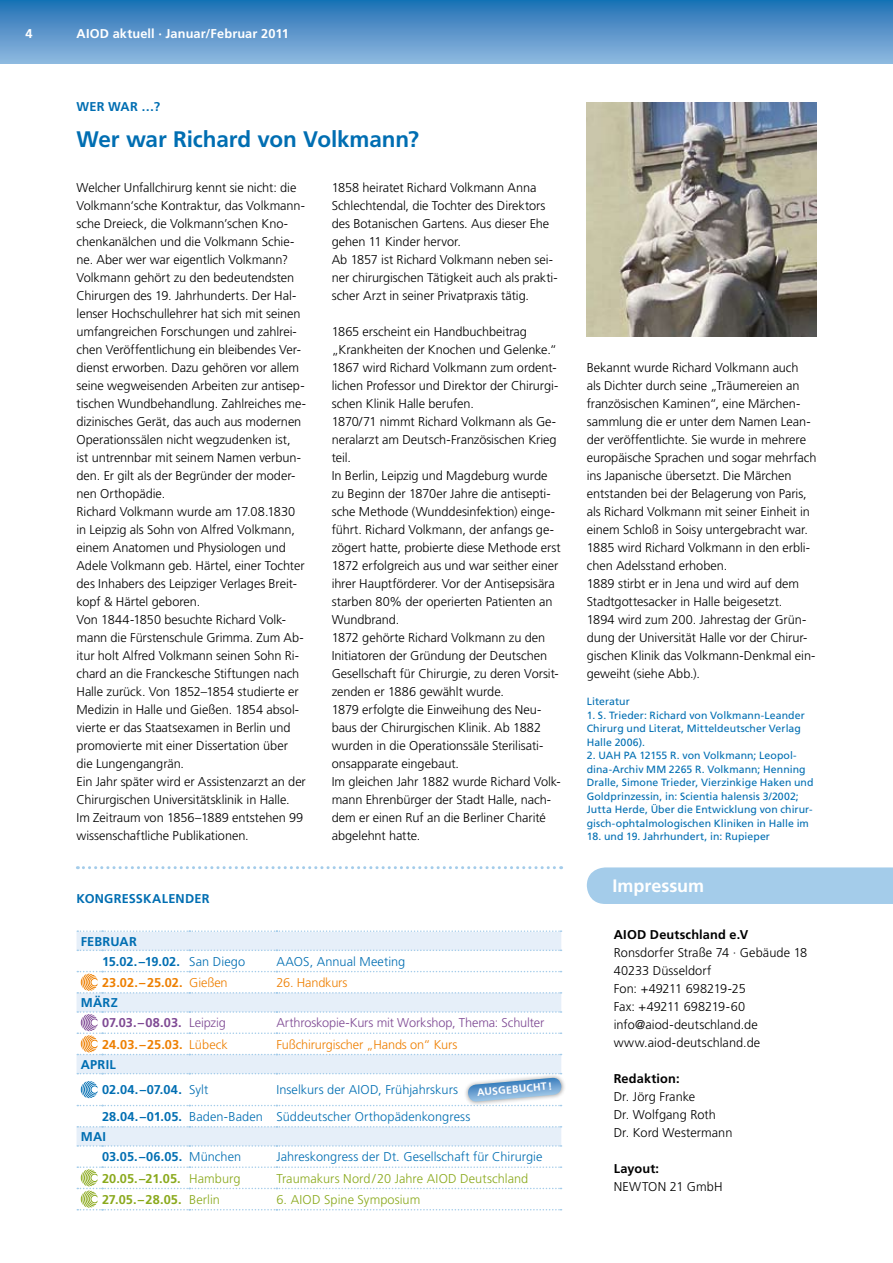
<style>
.page{position:relative;width:893px;height:1263px;background:#fff}
.page>*{position:absolute;margin:0;border:0;box-sizing:border-box;transform-origin:0 0}
.t1{font:700 22.5px "Frutiger LT Std";letter-spacing:-.015em;color:#006eb2}
.t2{font:700 18px "Frutiger LT Std";color:#fff}
.t3{font:300 12.75px/18px "Frutiger LT Std";letter-spacing:-.005em;color:#000}
.t4{font:300 12.75px/26.5px "Frutiger LT Std";letter-spacing:.005em;color:#006eb2}
.t5{font:700 12.75px/20.2px "Frutiger LT Std";letter-spacing:.015em;color:#006eb2}
.t6{font:300 12.75px "Frutiger LT Std";letter-spacing:.005em;color:#8aa91c}
.t7{font:300 12.75px "Frutiger LT Std";letter-spacing:-.01em;color:#7f4a94}
.t8{font:300 12.75px "Frutiger LT Std";letter-spacing:-.01em;color:#ee7f00}
.t9{font:700 12.75px "Frutiger LT Std";letter-spacing:.005em;color:#8aa91c}
.t10{font:700 12.75px "Frutiger LT Std";color:#ee7f00}
.t11{font:700 12.75px "Frutiger LT Std";letter-spacing:.015em;color:#000}
.t12{font:700 12.75px "Frutiger LT Std";letter-spacing:.015em;color:#fff}
.t13{font:700 12.75px/20.2px "Frutiger LT Std";letter-spacing:.01em;color:#7f4a94}
.t14{font:300 12.75px "Frutiger LT Std";letter-spacing:.015em;color:#000}
.t15{font:10.5px/13.5px "Frutiger LT Std";letter-spacing:.005em;color:#006eb2}
.t16{font:700 10.5px "Frutiger LT Std";color:#fff}
.s1{font-weight:300}
.s2{color:#006eb2}
.s3{font-weight:700}
</style>
<div class="page">
<div style="left:0;top:0;width:893px;height:64px;background:linear-gradient(to bottom,#1f70b4,#91b8df)"></div>
<div style="left:587px;top:867px;width:306px;height:37px;background:#a4ccea"></div>
<img style="left:587px;top:102px;width:229px;height:234px">
<svg style="left:77px;top:866px;width:485px;height:3px"></svg>
<div style="left:463px;top:1073px;width:102px;height:32px;background:#000;opacity:.4"></div>
<svg style="left:77px;top:932px;width:484px;height:213px;fill:#e6eff9"></svg>
<svg style="left:77px;top:1126px;width:485px;height:1px"></svg>
<svg style="left:77px;top:949px;width:485px;height:2px"></svg>
<svg style="left:77px;top:1145px;width:485px;height:2px"></svg>
<svg style="left:77px;top:930px;width:485px;height:2px"></svg>
<svg style="left:77px;top:971px;width:485px;height:22px"></svg>
<svg style="left:77px;top:1011px;width:485px;height:44px"></svg>
<svg style="left:77px;top:1166px;width:485px;height:44px"></svg>
<svg style="left:77px;top:1073px;width:485px;height:33px"></svg>
<p class="t12" style="left:26px;top:26px;width:9px">4</p>
<p class="t12" style="left:77px;top:26px;width:214px">AIOD aktuell · Januar/Februar 2011</p>
<p class="t5" style="left:77px;top:97px;width:85px">Wer war …?</p>
<h1 class="t1" style="left:77px;top:126px;width:344px">Wer war Richard von Volkmann?</h1>
<p class="t3" style="left:77px;top:179px;width:231px">Welcher Unfallchirurg kennt sie nicht: die Volkmann‘sche Kontraktur, das Volkmann&shy;sche Dreieck, die Volkmann’schen Kno&shy;chenkanälchen und die Volkmann Schie&shy;ne. Aber wer war eigentlich Volkmann?<br>Volkmann gehört zu den bedeutendsten Chirurgen des 19. Jahrhunderts. Der Hal&shy;lenser Hochschullehrer hat sich mit seinen umfangreichen Forschungen und zahlrei&shy;chen Veröffentlichung ein bleibendes Ver&shy;dienst erworben. Dazu gehören vor allem seine wegweisenden Arbeiten zur antisep&shy;tischen Wundbehandlung. Zahlreiches me&shy;dizinisches Gerät, das auch aus modernen Operationssälen nicht wegzudenken ist,<br>ist untrennbar mit seinem Namen verbun&shy;den. Er gilt als der Begründer der moder&shy;nen Orthopädie.<br>Richard Volkmann wurde am 17.08.1830 in Leipzig als Sohn von Alfred Volkmann, einem Anatomen und Physiologen und Adele Volkmann geb. Härtel, einer Tochter des Inhabers des Leipziger Verlages Breit&shy;kopf &amp; Härtel geboren.<br>Von 1844-1850 besuchte Richard Volk&shy;mann die Fürstenschule Grimma. Zum Ab&shy;itur holt Alfred Volkmann seinen Sohn Ri&shy;chard an die Franckesche Stiftungen nach Halle zurück. Von 1852–1854 studierte er Medizin in Halle und Gießen. 1854 absol&shy;vierte er das Staatsexamen in Berlin und promovierte mit einer Dissertation über die Lungengangrän.<br>Ein Jahr später wird er Assistenzarzt an der Chirurgischen Universitätsklinik in Halle.<br>Im Zeitraum von 1856–1889 entstehen 99 wissenschaftliche Publikationen.</p>
<p class="t3" style="left:332px;top:179px;width:228px">1858 heiratet Richard Volkmann Anna Schlechtendal, die Tochter des Direktors des Botanischen Gartens. Aus dieser Ehe gehen 11 Kinder hervor.<br>Ab 1857 ist Richard Volkmann neben sei&shy;ner chirurgischen Tätigkeit auch als prakti&shy;scher Arzt in seiner Privatpraxis tätig.</p>
<p class="t3" style="left:332px;top:323px;width:231px">1865 erscheint ein Handbuchbeitrag „Krankheiten der Knochen und Gelenke.“ 1867 wird Richard Volkmann zum ordent&shy;lichen Professor und Direktor der Chirurgi&shy;schen Klinik Halle berufen.<br>1870/71 nimmt Richard Volkmann als Ge&shy;neralarzt am Deutsch-Französischen Krieg teil.<br>In Berlin, Leipzig und Magdeburg wurde zu Beginn der 1870er Jahre die antisepti&shy;sche Methode (Wunddesinfektion) einge&shy;führt. Richard Volkmann, der anfangs ge&shy;zögert hatte, probierte diese Methode erst 1872 erfolgreich aus und war seither einer ihrer Hauptförderer. Vor der Antisepsisära starben 80% der operierten Patienten an Wundbrand.<br>1872 gehörte Richard Volkmann zu den Initiatoren der Gründung der Deutschen Gesellschaft für Chirurgie, zu deren Vorsit&shy;zenden er 1886 gewählt wurde.<br>1879 erfolgte die Einweihung des Neu&shy;baus der Chirurgischen Klinik. Ab 1882 wurden in die Operationssäle Sterilisati&shy;onsapparate eingebaut.<br>Im gleichen Jahr 1882 wurde Richard Volk&shy;mann Ehrenbürger der Stadt Halle, nach&shy;dem er einen Ruf an die Berliner Charité abgelehnt hatte.</p>
<p class="t5" style="left:77px;top:889px;width:134px">Kongresskalender</p>
<p class="t5" style="left:102px;top:931px;width:145px;text-indent:-21px">Februar<br>15.02.–19.02. <span class="s1">San Diego</span></p>
<p class="t4" style="left:276px;top:948px;width:131px">AAOS, Annual Meeting</p>
<p class="t10" style="left:102px;top:975px;width:127px">23.02.–25.02. <span class="s1">Gießen</span></p>
<p class="t8" style="left:276px;top:975px;width:73px">26. Handkurs</p>
<p class="t13" style="left:102px;top:993px;width:125px;text-indent:-21px"><span class="s2">März<br></span>07.03.–08.03. <span class="s1">Leipzig</span></p>
<p class="t7" style="left:276px;top:1016px;width:270px">Arthroskopie-Kurs mit Workshop, Thema: Schulter</p>
<p class="t10" style="left:102px;top:1037px;width:127px">24.03.–25.03. <span class="s1">Lübeck</span></p>
<p class="t8" style="left:276px;top:1037px;width:182px">Fußchirurgischer „Hands on“ Kurs</p>
<p class="t5" style="left:102px;top:1052px;width:108px;line-height:25.5px;text-indent:-21px">April<br>02.04.–07.04. <span class="s1">Sylt</span></p>
<p class="t16" style="left:476px;top:1086px;width:9px;rotate:-5deg">AUSGEBUCH</p>
<p class="t4" style="left:102px;top:1077px;width:370px;text-indent:174px">Inselkurs der AIOD, Frühjahrskurs<br><span class="s3">28.04.–01.05.</span> Baden-Baden Süddeutscher Orthopädenkongress</p>
<p class="t5" style="left:102px;top:1127px;width:141px;text-indent:-21px">Mai<br>03.05.–06.05. <span class="s1">München</span></p>
<p class="t4" style="left:276px;top:1144px;width:268px">Jahreskongress der Dt. Gesellschaft für Chirurgie</p>
<p class="t9" style="left:102px;top:1171px;width:140px">20.05.–21.05. <span class="s1">Hamburg</span></p>
<p class="t6" style="left:276px;top:1171px;width:254px">Traumakurs Nord/20 Jahre AIOD Deutschland</p>
<p class="t9" style="left:102px;top:1192px;width:119px">27.05.–28.05. <span class="s1">Berlin</span></p>
<p class="t6" style="left:276px;top:1192px;width:145px">6. AIOD Spine Symposium</p>
<p class="t3" style="left:587px;top:359px;width:231px">Bekannt wurde Richard Volkmann auch<br>als Dichter durch seine „Träumereien an französischen Kaminen“, eine Märchen&shy;sammlung die er unter dem Namen Lean&shy;der veröffentlichte. Sie wurde in mehrere europäische Sprachen und sogar mehrfach ins Japanische übersetzt. Die Märchen entstanden bei der Belagerung von Paris, als Richard Volkmann mit seiner Einheit in einem Schloß in Soisy untergebracht war.<br>1885 wird Richard Volkmann in den erbli&shy;chen Adelsstand erhoben.<br>1889 stirbt er in Jena und wird auf dem Stadtgottesacker in Halle beigesetzt.<br>1894 wird zum 200. Jahrestag der Grün&shy;dung der Universität Halle vor der Chirur&shy;gischen Klinik das Volkmann-Denkmal ein&shy;geweiht (siehe Abb.).</p>
<p class="t15" style="left:587px;top:695px;width:44px">Literatur</p>
<p class="t15" style="left:587px;top:708px;width:219px">1. S. Trieder: Richard von Volkmann-Leander<br>Chirurg und Literat, Mitteldeutscher Verlag<br>Halle 2006).</p>
<p class="t15" style="left:587px;top:749px;width:228px">2. UAH PA 12155 R. von Volkmann; Leopol&shy;dina-Archiv MM 2265 R. Volkmann; Henning Dralle, Simone Trieder, Vierzinkige Haken und Goldprinzessin, in: Scientia halensis 3/2002; Jutta Herde, Über die Entwicklung von chirur&shy;gisch-ophtalmologischen Kliniken in Halle im</p>
<p class="t15" style="left:587px;top:830px;width:185px">18. und 19. Jahrhundert, in: Rupieper</p>
<h2 class="t2" style="left:612px;top:875px;width:93px">Impressum</h2>
<p class="t11" style="left:614px;top:927px;width:136px">AIOD Deutschland e.V</p>
<p class="t3" style="left:614px;top:944px;width:195px">Ronsdorfer Straße 74 · Gebäude 18<br>40233 Düsseldorf<br>Fon: +49211 698219-25<br>Fax: +49211 698219-60 info@aiod-deutschland.de www.aiod-deutschland.de</p>
<p class="t11" style="left:614px;top:1071px;width:67px">Redaktion:</p>
<p class="t3" style="left:614px;top:1088px;width:120px">Dr. Jörg Franke<br>Dr. Wolfgang Roth<br>Dr. Kord Westermann</p>
<p class="t11" style="left:614px;top:1161px;width:47px">Layout:</p>
<p class="t14" style="left:614px;top:1180px;width:110px">NEWTON 21 GmbH</p>
</div>
